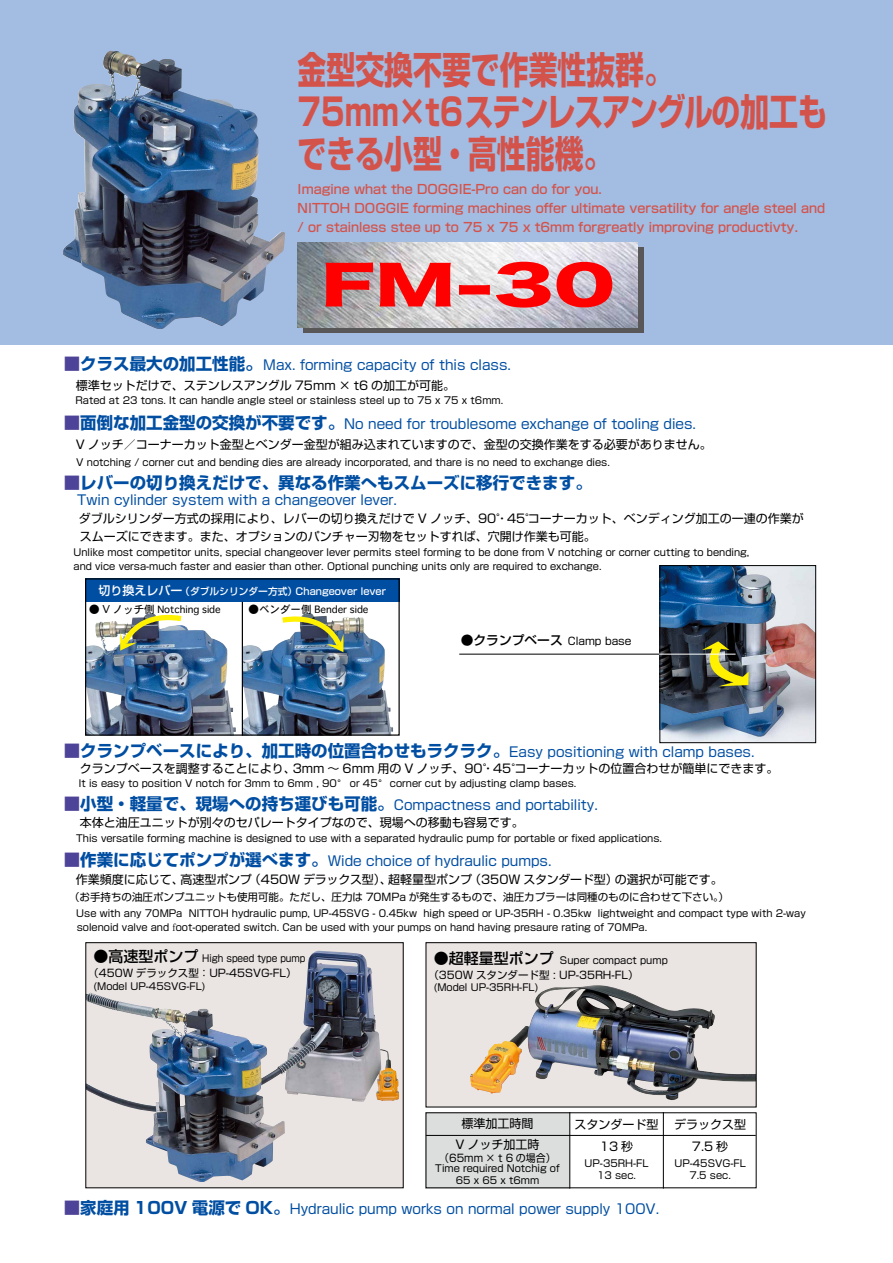
<style>
.page{position:relative;width:893px;height:1263px;background:#fff}
.page>*{position:absolute;margin:0;border:0;box-sizing:border-box;transform-origin:0 0}
.t1{font:52.5px "Hira Kaku Std W8";color:#f00;scale:1.5 1}
.t2{font:700 37.5px/42px "Shin Go Pro";color:#d3534b;scale:.77 1}
.t3{font:700 16.5px "Shin Go Pro";color:#004ea2}
.t4{font:500 15px "Shin Go Pro";color:#000}
.t5{font:13.5px "Shin Go Pro";color:#004ea2}
.t6{font:500 12.75px/19px "Shin Go Pro";color:#d3534b}
.t7{font:500 12.75px "Shin Go Pro";color:#000}
.t8{font:12px/22.5px "Shin Go Pro";color:#000;text-align:center}
.t9{font:12px "Shin Go Pro";letter-spacing:-.025em;color:#000}
.t10{font:500 12px "Shin Go Pro";color:#fff}
.t11{font:10.5px "Shin Go Pro";color:#000}
.t12{font:10.5px "Shin Go Pro";color:#000;scale:.95 1}
.t13{font:9.75px/14.1px "Shin Go Pro";color:#000;text-align:center}
.t14{font:9.75px "Osaka";color:#000}
.t15{font:500 9.75px "Shin Go Pro";color:#fff}
.t16{font:9.75px "Shin Go Pro";color:#000;scale:.91 1}
.s1{color:#4d4398}
.s2{font-size:18px}
.s3{font-family:"Koz Min Pro";font-weight:300}
.s4{font-size:10.5px}
.s5{font-family:"Osaka"}
</style>
<div class="page">
<div style="left:425px;top:1112px;width:145px;height:76px;background:#dcdddd"></div>
<img style="left:87px;top:621px;width:149px;height:113px">
<div style="left:426px;top:943px;width:330px;height:164px;background:#eae5e3"></div>
<img style="left:470px;top:987px;width:284px;height:113px">
<div style="left:426px;top:942px;width:330px;height:165px;border:1px solid #000"></div>
<div style="left:0;top:0;width:893px;height:344px;background:#a3bce2"></div>
<div style="left:303px;top:248px;width:340px;height:85px;background:linear-gradient(to right,#595757,#595757)"></div>
<img style="left:298px;top:242px;width:340px;height:85px">
<img style="left:63px;top:51px;width:222px;height:278px">
<img style="left:662px;top:567px;width:152px;height:174px">
<div style="left:660px;top:565px;width:156px;height:178px;border:1px solid #000"></div>
<img style="left:88px;top:944px;width:313px;height:242px">
<img style="left:88px;top:951px;width:229px;height:127px">
<img style="left:243px;top:617px;width:150px;height:117px">
<div style="left:85px;top:578px;width:315px;height:24px;background:#004ea2"></div>
<img style="left:119px;top:613px;width:68px;height:38px">
<svg style="left:699px;top:641px;width:50px;height:45px;background:#737337"></svg>
<img style="left:277px;top:613px;width:67px;height:39px">
<hr style="left:459px;top:654px;width:200px;height:1px;background:#000">
<hr style="left:659px;top:654px;width:77px;height:1px;background:#fff">
<hr style="left:426px;top:1135px;width:330px;height:1px;background:#000">
<hr style="left:569px;top:1112px;width:1px;height:76px;background:#000">
<hr style="left:663px;top:1112px;width:1px;height:76px;background:#000">
<div style="left:85px;top:578px;width:315px;height:158px;border:1px solid #000"></div>
<hr style="left:242px;top:602px;width:1px;height:134px;background:#000">
<h2 class="t2" style="left:298px;top:45px;width:689px">金型交換不要で作業性抜群。<br>75mm× 6t ステンレスアングルの加工もできる小型・高性能機。</h2>
<h3 class="t6" style="left:298px;top:178px;width:529px">Imagine what the DOGGIE-Pro can do for you.<br>NITTOH DOGGIE forming machines offer ultimate versatility for angle steel and / or stainless stee up to 75 x 75 x 6t mm forgreatly improving productivty.</h3>
<h1 class="t1" style="left:321px;top:256px;width:198px">FM-30</h1>
<h3 class="t3" style="left:64px;top:351px;width:201px"><span class="s1">■</span>クラス最大の加工性能<span class="s2">。</span></h3>
<p class="t8" style="left:64px;top:372px;width:393px">　標準セットだけで、ステンレスアングル 75mm × 6t の加工が可能。</p>
<p class="t13" style="left:76px;top:392px;width:429px">Rated at 23 tons It. can handle angle steel or stainless steel up to 75 x 75 6tx mm.</p>
<h3 class="t5" style="left:344px;top:413px;width:353px">No need for troublesome exchange of tooling dies.</h3>
<h3 class="t5" style="left:263px;top:354px;width:249px">Max. forming capacity of this class.</h3>
<h3 class="t3" style="left:64px;top:409px;width:282px"><span class="s1">■</span>面倒な加工金型の交換が不要です。</h3>
<p class="t8" style="left:64px;top:432px;width:650px">　V ノッチ／コーナーカット金型とベンダー金型が組み込まれていますので、金型の交換作業をする必要がありません。</p>
<p class="t13" style="left:64px;top:454px;width:548px"><span class="s3">　</span> V notching / corner cut and bending dies are already incorporated, and thare is no need to exchange dies.</p>
<h3 class="t3" style="left:64px;top:470px;width:529px"><span class="s1">■</span>レバーの切り換えだけで、異なる作業へもスムーズに移行できます。</h3>
<h3 class="t5" style="left:77px;top:489px;width:321px">Twin cylinder system with a changeover lever.</h3>
<p class="t8" style="left:528px;top:505px;width:277px">コーナーカット、ベンディング加工の一連の作業が</p>
<p class="t8" style="left:64px;top:507px;width:533px;line-height:18px;text-align:left">　ダブルシリンダー方式の採用により、レバーの切り換えだけで V ノッチ、90°<br>　スムーズにできます。また、オプションのパンチャー刃物をセットすれば、穴開け作業も可能。</p>
<p class="t13" style="left:74px;top:544px;width:677px;text-align:left">Unlike most competitor units, special changeover lever permits steel forming to be done from V notching or corner cutting to bending, and vice versa-much faster and easier than other. Optional punching units only are required to exchange.</p>
<p class="t8" style="left:496px;top:505px;width:43px">・45°</p>
<p class="t10" style="left:99px;top:580px;width:85px">切り換えレバー</p>
<p class="t15" style="left:180px;top:583px;width:118px">（ダブルシリンダー方式）</p>
<p class="t15" style="left:296px;top:583px;width:92px">Changeover lever</p>
<p class="t14" style="left:89px;top:603px;width:133px"><span class="s4">● V ノッチ側</span> Notching side</p>
<p class="t14" style="left:249px;top:603px;width:121px"><span class="s4">●ベンダー側</span> Bender side</p>
<h3 class="t7" style="left:461px;top:630px;width:103px">●クランプベース</h3>
<p class="t11" style="left:568px;top:633px;width:65px">Clamp base</p>
<h3 class="t3" style="left:64px;top:738px;width:447px"><span class="s1">■</span>クランプベースにより、加工時の位置合わせもラクラク。</h3>
<h3 class="t5" style="left:509px;top:741px;width:247px">Easy positioning with clamp bases.</h3>
<p class="t8" style="left:514px;top:756px;width:266px">コーナーカットの位置合わせが簡単にできます。</p>
<p class="t8" style="left:64px;top:756px;width:233px">　クランプベースを調整することにより、</p>
<p class="t13" style="left:79px;top:775px;width:499px">It is easy to position V notch for 3mm to 6mm , 90<span class="s5">°</span> or 45<span class="s5">°</span> corner cut by adjusting clamp bases.</p>
<h3 class="t5" style="left:394px;top:794px;width:206px">Compactness and portability.</h3>
<p class="t8" style="left:293px;top:756px;width:203px">3mm 〜 6mm 用の V ノッチ、90°</p>
<p class="t8" style="left:482px;top:756px;width:43px">・45°</p>
<h3 class="t3" style="left:64px;top:791px;width:331px"><span class="s1">■</span>小型・軽量で、現場への持ち運びも可能。</h3>
<p class="t8" style="left:64px;top:810px;width:461px">　本体と油圧ユニットが別々のセパレートタイプなので、現場への移動も容易です。</p>
<p class="t13" style="left:64px;top:830px;width:600px"><span class="s3">　</span> This versatile forming machine is designed to use with a separated hydraulic pump for portable or fixed applications.</p>
<h3 class="t5" style="left:328px;top:849px;width:225px">Wide choice of hydraulic pumps.</h3>
<h3 class="t3" style="left:64px;top:846px;width:265px"><span class="s1">■</span>作業に応じてポンプが選べます。</h3>
<p class="t9" style="left:249px;top:870px;width:144px">（450W デラックス型）、</p>
<p class="t8" style="left:180px;top:867px;width:73px">高速型ポンプ</p>
<p class="t8" style="left:388px;top:867px;width:86px">超軽量型ポンプ</p>
<p class="t9" style="left:469px;top:870px;width:150px">（350W スタンダード型）</p>
<p class="t8" style="left:615px;top:867px;width:109px">の選択が可能です。</p>
<p class="t8" style="left:64px;top:867px;width:121px">　作業頻度に応じて、</p>
<p class="t11" style="left:64px;top:888px;width:667px">　（お手持ちの油圧ポンプユニットも使用可能。ただし、圧力は 70MPa が発生するもので、油圧カプラーは同種のものに合わせて下さい (。</p>
<p class="t13" style="left:598px;top:905px;width:209px">lightweight and compact type with 2-way</p>
<p class="t13" style="left:77px;top:905px;width:572px;text-align:left;text-indent:-13px"><span class="s3">　</span> Use with any 70MPa<br>solenoid valve and <span class="s3">f</span>oot-operated switch. Can be used with your pumps on hand having presaure rating of 70MPa.</p>
<p class="t13" style="left:189px;top:905px;width:230px">NITTOH hydraulic pump, UP-45SVG - 0.45kw</p>
<p class="t13" style="left:423px;top:905px;width:169px">high speed or UP-35RH - 0.35kw</p>
<h3 class="t4" style="left:94px;top:943px;width:107px">●高速型ポンプ</h3>
<p class="t11" style="left:88px;top:964px;width:210px">（450W デラックス型：UP-45SVG-FL(</p>
<p class="t13" style="left:94px;top:978px;width:113px">(Model UP-45SVG-FL(</p>
<p class="t16" style="left:202px;top:950px;width:115px">High speed type pump</p>
<h3 class="t4" style="left:434px;top:946px;width:121px">●超軽量型ポンプ</h3>
<p class="t11" style="left:428px;top:966px;width:212px">（350W スタンダード型 : UP-35RH-FL(</p>
<p class="t13" style="left:434px;top:979px;width:106px">(Model UP-35RH-FL(</p>
<p class="t13" style="left:560px;top:952px;width:109px">Super compact pump</p>
<p class="t8" style="left:455px;top:1112px;width:86px;line-height:20.9px">標準加工時間<br>V ノッチ加工時</p>
<p class="t12" style="left:439px;top:1149px;width:124px">（65mm × 6t の場合(</p>
<p class="t13" style="left:435px;top:1162px;width:126px;line-height:11.2px">Time required Notchig of<br>6 5 x 6 5 6tx m m</p>
<p class="t8" style="left:575px;top:1111px;width:85px">スタンダード型<br>13秒</p>
<p class="t13" style="left:585px;top:1156px;width:65px;line-height:12px">UP-35RH-FL<br>13 sec.</p>
<p class="t8" style="left:674px;top:1111px;width:73px">デラックス型<br>7.5 秒</p>
<p class="t13" style="left:674px;top:1156px;width:73px;line-height:12px">UP-45SVG-FL<br>7.5 sec.</p>
<h3 class="t3" style="left:64px;top:1195px;width:227px"><span class="s1">■</span>家庭用 100V 電源で OK。</h3>
<h3 class="t5" style="left:290px;top:1198px;width:371px">Hydraulic pump works on normal power supply 100V.</h3>
</div>
